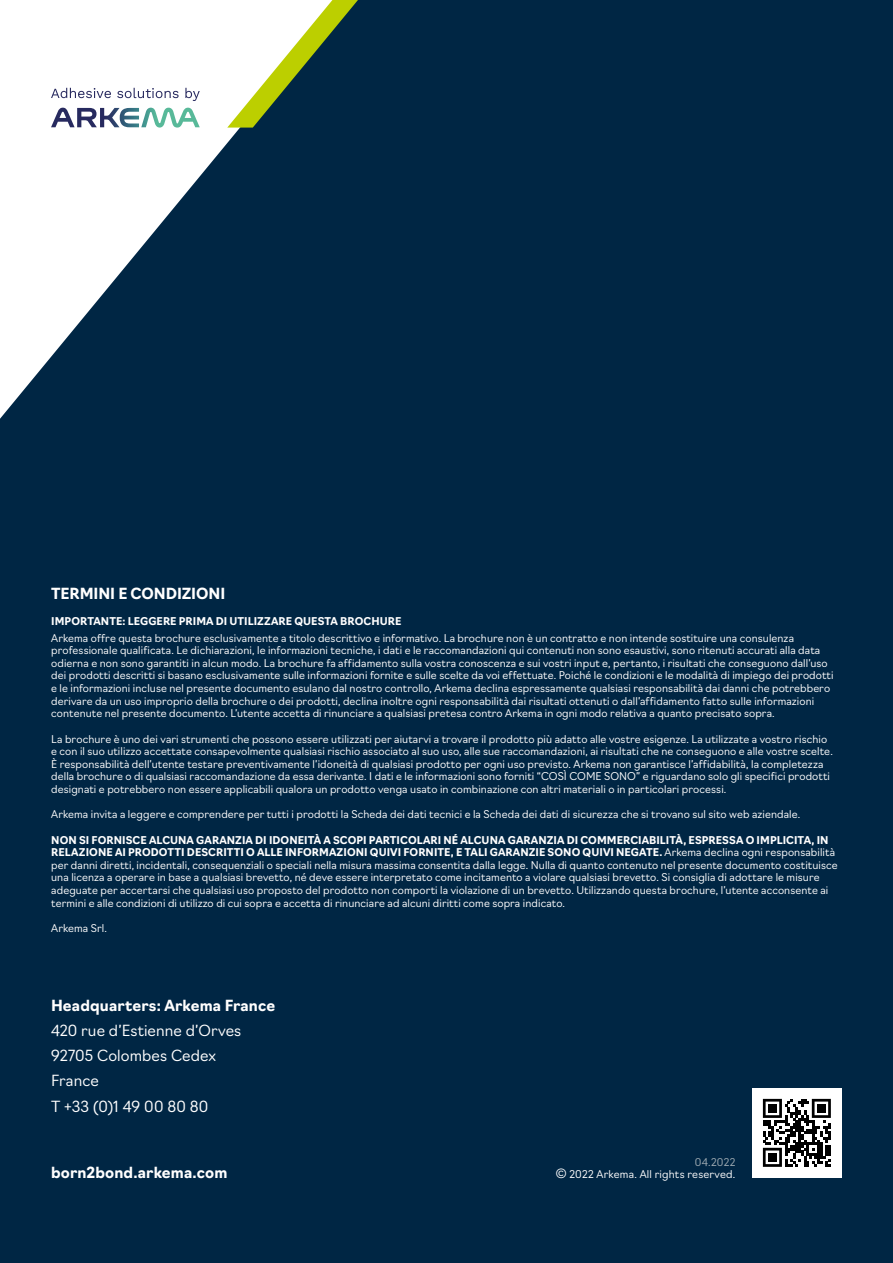
<style>
.page{position:relative;width:893px;height:1263px;background:#002644}
.page>*{position:absolute;margin:0;border:0;box-sizing:border-box;transform-origin:0 0}
.t1{font:700 15px "Navigo";letter-spacing:.01em;color:#fff}
.t2{font:300 15px/25.2px "Navigo";letter-spacing:.005em;color:#fff}
.t3{font:300 10.5px/12.6px "Navigo";letter-spacing:.01em;color:#fff}
.t4{font:700 10.5px "Navigo";letter-spacing:.01em;color:#fff}
.t5{font:300 10.5px "Navigo";letter-spacing:.015em;color:#9da9b1}
.s1{font-weight:700}
</style>
<div class="page">
<svg style="left:0;top:0;width:240px;height:419px;fill:#fff"></svg>
<svg style="left:227px;top:0;width:131px;height:128px"></svg>
<div style="left:752px;top:1088px;width:90px;height:90px;background:#fff"></div>
<svg style="left:763px;top:1099px;width:68px;height:68px"></svg>
<svg style="left:51px;top:88px;width:60px;height:10px"></svg>
<svg style="left:117px;top:88px;width:62px;height:10px"></svg>
<svg style="left:185px;top:88px;width:15px;height:13px"></svg>
<svg style="left:51px;top:108px;width:149px;height:20px;background:#a4bac1"></svg>
<h1 class="t1" style="left:51px;top:582px;width:176px">TERMINI E CONDIZIONI</h1>
<p class="t4" style="left:51px;top:613px;width:352px">IMPORTANTE: LEGGERE PRIMA DI UTILIZZARE QUESTA BROCHURE</p>
<p class="t3" style="left:51px;top:630px;width:784px">Arkema offre questa brochure esclusivamente a titolo descrittivo e informativo. La brochure non è un contratto e non intende sostituire una consulenza professionale qualificata. Le dichiarazioni, le informazioni tecniche, i dati e le raccomandazioni qui contenuti non sono esaustivi, sono ritenuti accurati alla data odierna e non sono garantiti in alcun modo. La brochure fa affidamento sulla vostra conoscenza e sui vostri input e, pertanto, i risultati che conseguono dall’uso dei prodotti descritti si basano esclusivamente sulle informazioni fornite e sulle scelte da voi effettuate. Poiché le condizioni e le modalità di impiego dei prodotti e le informazioni incluse nel presente documento esulano dal nostro controllo, Arkema declina espressamente qualsiasi responsabilità dai danni che potrebbero derivare da un uso improprio della brochure o dei prodotti, declina inoltre ogni responsabilità dai risultati ottenuti o dall’affidamento fatto sulle informazioni contenute nel presente documento. L’utente accetta di rinunciare a qualsiasi pretesa contro Arkema in ogni modo relativa a quanto precisato sopra.</p>
<p class="t3" style="left:51px;top:731px;width:783px">La brochure è uno dei vari strumenti che possono essere utilizzati per aiutarvi a trovare il prodotto più adatto alle vostre esigenze. La utilizzate a vostro rischio e con il suo utilizzo accettate consapevolmente qualsiasi rischio associato al suo uso, alle sue raccomandazioni, ai risultati che ne conseguono e alle vostre scelte.<br>È responsabilità dell’utente testare preventivamente l’idoneità di qualsiasi prodotto per ogni uso previsto. Arkema non garantisce l’affidabilità, la completezza della brochure o di qualsiasi raccomandazione da essa derivante. I dati e le informazioni sono forniti “COSÌ COME SONO” e riguardano solo gli specifici prodotti designati e potrebbero non essere applicabili qualora un prodotto venga usato in combinazione con altri materiali o in particolari processi.</p>
<p class="t3" style="left:51px;top:807px;width:751px">Arkema invita a leggere e comprendere per tutti i prodotti la Scheda dei dati tecnici e la Scheda dei dati di sicurezza che si trovano sul sito web aziendale.</p>
<p class="t3" style="left:51px;top:833px;width:788px"><span class="s1">NON SI FORNISCE ALCUNA GARANZIA DI IDONEITÀ A SCOPI PARTICOLARI NÉ ALCUNA GARANZIA DI COMMERCIABILITÀ, ESPRESSA O IMPLICITA, IN RELAZIONE AI PRODOTTI DESCRITTI O ALLE INFORMAZIONI QUIVI FORNITE, E TALI GARANZIE SONO QUIVI NEGATE.</span> Arkema declina ogni responsabilità per danni diretti, incidentali, consequenziali o speciali nella misura massima consentita dalla legge. Nulla di quanto contenuto nel presente documento costituisce una licenza a operare in base a qualsiasi brevetto, né deve essere interpretato come incitamento a violare qualsiasi brevetto. Si consiglia di adottare le misure adeguate per accertarsi che qualsiasi uso proposto del prodotto non comporti la violazione di un brevetto. Utilizzando questa brochure, l’utente acconsente ai termini e alle condizioni di utilizzo di cui sopra e accetta di rinunciare ad alcuni diritti come sopra indicato.</p>
<p class="t3" style="left:51px;top:921px;width:57px">Arkema Srl.</p>
<h1 class="t1" style="left:51px;top:993px;width:226px">Headquarters: Arkema France</h1>
<h1 class="t2" style="left:51px;top:1016px;width:192px">420 rue d’Estienne d’Orves<br>92705 Colombes Cedex<br>France<br>T +33 (0)1 49 00 80 80</h1>
<h1 class="t1" style="left:51px;top:1161px;width:178px">born2bond.arkema.com</h1>
<p class="t5" style="left:695px;top:1154px;width:42px">04.2022</p>
<p class="t3" style="left:556px;top:1167px;width:181px">© 2022 Arkema. All rights reserved.</p>
</div>
